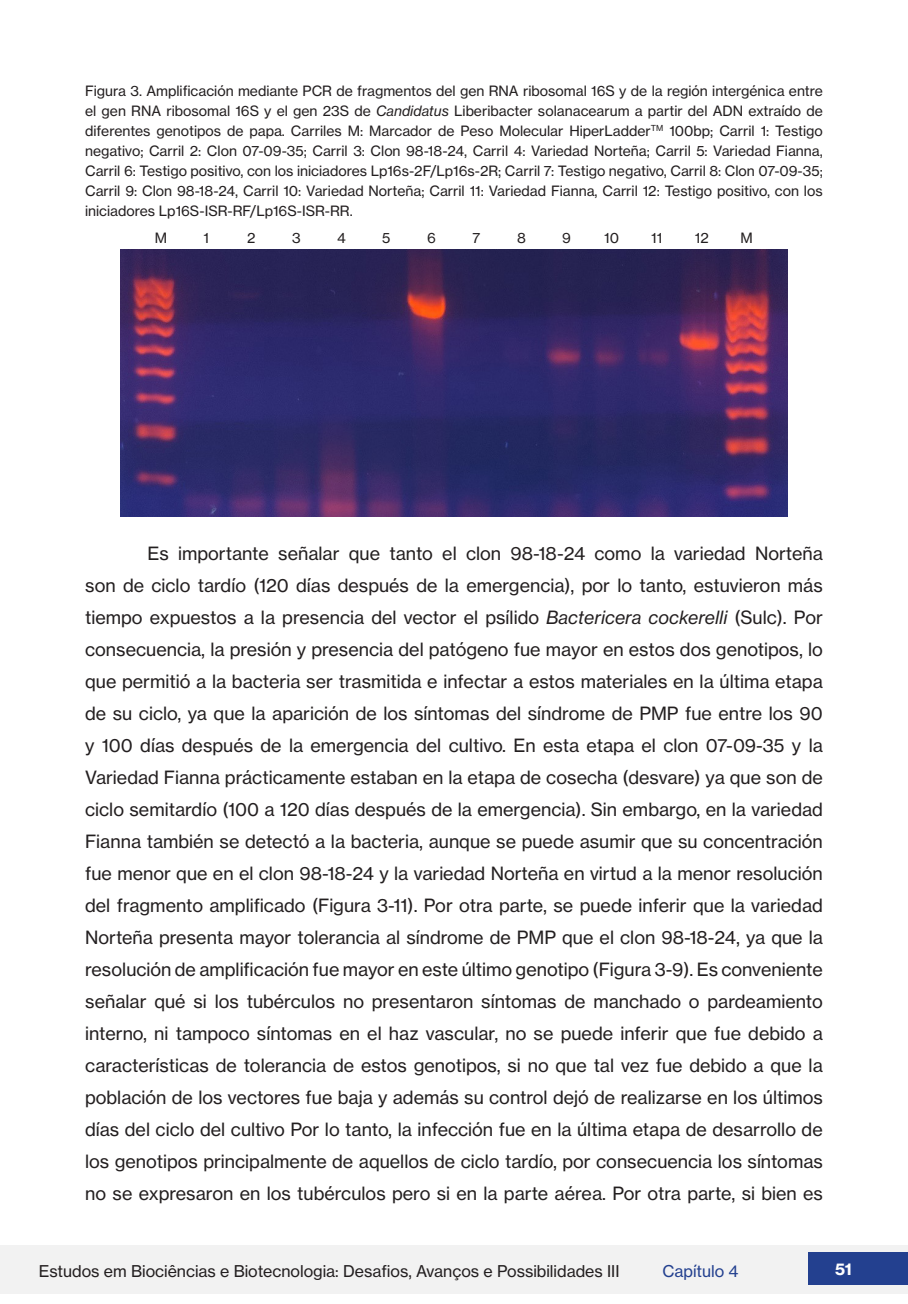
<style>
.page{position:relative;width:908px;height:1304px;background:#fff}
.page>*{position:absolute;margin:0;border:0;box-sizing:border-box;transform-origin:0 0}
.CORPO_DO_TEXTO_ATUAL{font:18px/32px "N Haas Grotesk TX Pro 55 Rg";color:#231f20;text-align:justify}
.t1{font:16px "N Haas Grotesk TX Pro 55 Rg";color:#231f20}
.t2{font:16px "N Haas Grotesk TX Pro 55 Rg";color:#23408f}
.t3{font:16px "N Haas Grotesk TX Pro 75 Bd";color:#fff}
.LEGENDAS_DE_TABELAS_E_IMAGENS{font:14px/20px "N Haas Grotesk TX Pro 55 Rg";color:#231f20;text-align:justify}
.s1{font-family:"N Haas Grotesk TX Pro 56 It"}
</style>
<div class="page">
<div style="left:0;top:1245px;width:907px;height:49px;background:#f2f2f2"></div>
<div style="left:808px;top:1252px;width:99px;height:33px;background:#23408f"></div>
<img style="left:120px;top:250px;width:667px;height:267px">
<p class="LEGENDAS_DE_TABELAS_E_IMAGENS" style="left:85px;top:81px;width:739px">Figura 3. Amplificación mediante PCR de fragmentos del gen RNA ribosomal 16S y de la región intergénica entre el gen RNA ribosomal 16S y el gen 23S de <span class="s1">Candidatus</span> Liberibacter solanacearum a partir del ADN extraído de diferentes genotipos de papa. Carriles M: Marcador de Peso Molecular HiperLadder<sup>TM</sup> 100bp; Carril 1: Testigo negativo; Carril 2: Clon 07-09-35; Carril 3: Clon 98-18-24, Carril 4: Variedad Norteña; Carril 5: Variedad Fianna, Carril 6: Testigo positivo, con los iniciadores Lp16s-2F/Lp16s-2R; Carril 7: Testigo negativo, Carril 8: Clon 07-09-35; Carril 9: Clon 98-18-24, Carril 10: Variedad Norteña; Carril 11: Variedad Fianna, Carril 12: Testigo positivo, con los iniciadores Lp16S-ISR-RF/Lp16S-ISR-RR.</p>
<p class="LEGENDAS_DE_TABELAS_E_IMAGENS" style="left:155px;top:228px;width:14px">M</p>
<p class="LEGENDAS_DE_TABELAS_E_IMAGENS" style="left:203px;top:228px;width:7px">1</p>
<p class="LEGENDAS_DE_TABELAS_E_IMAGENS" style="left:247px;top:228px;width:10px">2</p>
<p class="LEGENDAS_DE_TABELAS_E_IMAGENS" style="left:292px;top:228px;width:10px">3</p>
<p class="LEGENDAS_DE_TABELAS_E_IMAGENS" style="left:337px;top:228px;width:10px">4</p>
<p class="LEGENDAS_DE_TABELAS_E_IMAGENS" style="left:382px;top:228px;width:10px">5</p>
<p class="LEGENDAS_DE_TABELAS_E_IMAGENS" style="left:427px;top:228px;width:10px">6</p>
<p class="LEGENDAS_DE_TABELAS_E_IMAGENS" style="left:472px;top:228px;width:9px">7</p>
<p class="LEGENDAS_DE_TABELAS_E_IMAGENS" style="left:517px;top:228px;width:10px">8</p>
<p class="LEGENDAS_DE_TABELAS_E_IMAGENS" style="left:562px;top:228px;width:10px">9</p>
<p class="LEGENDAS_DE_TABELAS_E_IMAGENS" style="left:604px;top:228px;width:16px">10</p>
<p class="LEGENDAS_DE_TABELAS_E_IMAGENS" style="left:651px;top:228px;width:13px">11</p>
<p class="LEGENDAS_DE_TABELAS_E_IMAGENS" style="left:694px;top:228px;width:15px">12</p>
<p class="LEGENDAS_DE_TABELAS_E_IMAGENS" style="left:740px;top:228px;width:14px">M</p>
<p class="CORPO_DO_TEXTO_ATUAL" style="left:85px;top:537px;width:739px;text-indent:62px">Es importante señalar que tanto el clon 98-18-24 como la variedad Norteña son de ciclo tardío (120 días después de la emergencia), por lo tanto, estuvieron más tiempo expuestos a la presencia del vector el psílido <span class="s1">Bactericera cockerelli</span> (Sulc). Por consecuencia, la presión y presencia del patógeno fue mayor en estos dos genotipos, lo que permitió a la bacteria ser trasmitida e infectar a estos materiales en la última etapa de su ciclo, ya que la aparición de los síntomas del síndrome de PMP fue entre los 90 y 100 días después de la emergencia del cultivo. En esta etapa el clon 07-09-35 y la Variedad Fianna prácticamente estaban en la etapa de cosecha (desvare) ya que son de ciclo semitardío (100 a 120 días después de la emergencia). Sin embargo, en la variedad Fianna también se detectó a la bacteria, aunque se puede asumir que su concentración fue menor que en el clon 98-18-24 y la variedad Norteña en virtud a la menor resolución del fragmento amplificado (Figura 3-11). Por otra parte, se puede inferir que la variedad Norteña presenta mayor tolerancia al síndrome de PMP que el clon 98-18-24, ya que la resolución de amplificación fue mayor en este último genotipo (Figura 3-9). Es conveniente señalar qué si los tubérculos no presentaron síntomas de manchado o pardeamiento interno, ni tampoco síntomas en el haz vascular, no se puede inferir que fue debido a características de tolerancia de estos genotipos, si no que tal vez fue debido a que la población de los vectores fue baja y además su control dejó de realizarse en los últimos días del ciclo del cultivo Por lo tanto, la infección fue en la última etapa de desarrollo de los genotipos principalmente de aquellos de ciclo tardío, por consecuencia los síntomas no se expresaron en los tubérculos pero si en la parte aérea. Por otra parte, si bien es</p>
<p class="t1" style="left:39px;top:1261px;width:582px">Estudos em Biociências e Biotecnologia: Desafios, Avanços e Possibilidades III</p>
<p class="t2" style="left:662px;top:1261px;width:78px">Capítulo 4</p>
<p class="t3" style="left:834px;top:1259px;width:18px">51</p>
</div>
